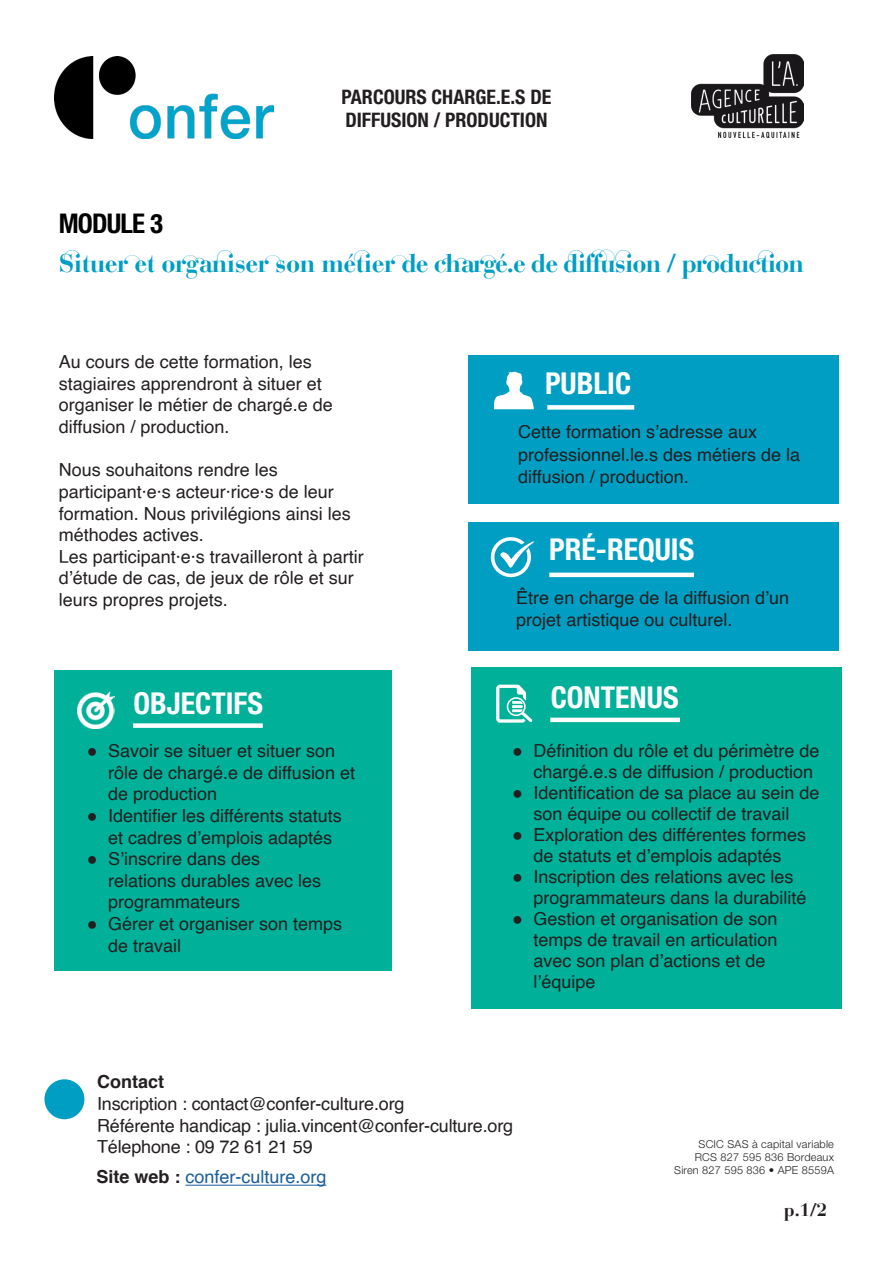
<style>
.page{position:relative;width:893px;height:1263px;background:#fff}
.page>*{position:absolute;margin:0;border:0;box-sizing:border-box;transform-origin:0 0}
.List_Paragraph{font:700 condensed 30px "Helvetica Neue LT";color:#fff}
.t1{font:700 condensed 27px "Helvetica Neue LT";letter-spacing:-.03em;color:#000}
.List_Paragraph-2{font:700 25.5px "CO";letter-spacing:-.04em;color:#009ec3}
.t2{font:700 condensed 19.95px/23.9px "Helvetica Neue LT";color:#231f20}
.Titre_2_sans_numéros{font:18px/21.6px "Helvetica";color:#231f20}
.t3{font:18px "Helvetica";color:#175d9e}
.t4{font:700 18px "Helvetica";color:#231f20}
.t5{font:700 18px "CO";color:#231f20}
.t6{font:300 10.95px/13px "Helvetica Neue LT";letter-spacing:.02em;color:#231f20;text-align:right}
.s1{font-weight:700;color:#231f20}
</style>
<div class="page">
<img style="left:54px;top:56px;width:220px;height:82px">
<img style="left:691px;top:55px;width:112px;height:83px">
<div style="left:44px;top:1079px;width:40px;height:40px;background:#009ec3;border-radius:50%"></div>
<hr style="left:185px;top:1185px;width:141px;height:1px;background:#175d9e">
<div style="left:54px;top:671px;width:337px;height:300px;background:#00b098"></div>
<div style="left:133px;top:723px;width:130px;height:5px;background:#fff"></div>
<div style="left:471px;top:668px;width:371px;height:341px;background:#00b098"></div>
<svg style="left:496px;top:684px;width:37px;height:39px"></svg>
<hr style="left:550px;top:718px;width:130px;height:4px;background:#fff">
<div style="left:468px;top:355px;width:371px;height:148px;background:#009ec3"></div>
<svg style="left:494px;top:371px;width:40px;height:38px"></svg>
<div style="left:547px;top:405px;width:87px;height:5px;background:#fff"></div>
<div style="left:468px;top:522px;width:371px;height:129px;background:#009ec3"></div>
<hr style="left:549px;top:573px;width:145px;height:4px;background:#fff">
<svg style="left:490px;top:537px;width:44px;height:41px"></svg>
<img style="left:78px;top:691px;width:37px;height:37px">
<p class="t2" style="left:342px;top:84px;width:211px">PARCOURS CHARGE.E.S DE<br>DIFFUSION / PRODUCTION</p>
<p class="t1" style="left:59px;top:207px;width:106px">MODULE 3</p>
<p class="List_Paragraph-2" style="left:59px;top:248px;width:747px">Situer et organiser son métier de chargé.e de diffusion / production</p>
<p class="Titre_2_sans_numéros" style="left:59px;top:352px;width:276px">Au cours de cette formation, les stagiaires apprendront à situer et organiser le métier de chargé.e de diffusion / production.</p>
<p class="Titre_2_sans_numéros" style="left:59px;top:460px;width:294px">Nous souhaitons rendre les participant·e·s acteur·rice·s de leur formation. Nous privilégions ainsi les méthodes actives.</p>
<p class="Titre_2_sans_numéros" style="left:59px;top:546px;width:307px">Les participant·e·s travailleront à partir d’étude de cas, de jeux de rôle et sur leurs propres projets.</p>
<p class="List_Paragraph" style="left:134px;top:685px;width:131px">OBJECTIFS</p>
<p class="Titre_2_sans_numéros" style="left:108px;top:740px;width:248px;text-indent:-21px">● Savoir se situer et situer son rôle de chargé.e de diffusion et de production</p>
<p class="Titre_2_sans_numéros" style="left:108px;top:805px;width:235px;text-indent:-21px">● Identifier les différents statuts et cadres d’emplois adaptés</p>
<p class="Titre_2_sans_numéros" style="left:108px;top:848px;width:215px;text-indent:-21px">● S’inscrire dans des relations durables avec les programmateurs</p>
<p class="Titre_2_sans_numéros" style="left:108px;top:913px;width:236px;text-indent:-21px">● Gérer et organiser son temps de travail</p>
<p class="List_Paragraph" style="left:545px;top:365px;width:88px">PUBLIC</p>
<p class="Titre_2_sans_numéros" style="left:518px;top:421px;width:284px;line-height:22.5px">Cette formation s’adresse aux professionnel.le.s des métiers de la diffusion / production.</p>
<p class="List_Paragraph" style="left:549px;top:531px;width:147px">PRÉ-REQUIS</p>
<p class="Titre_2_sans_numéros" style="left:516px;top:587px;width:274px;line-height:22.5px">Être en charge de la diffusion d’un projet artistique ou culturel.</p>
<p class="List_Paragraph" style="left:551px;top:679px;width:129px">CONTENUS</p>
<p class="Titre_2_sans_numéros" style="left:533px;top:740px;width:288px;line-height:21px;text-indent:-21px">● Définition du rôle et du périmètre de chargé.e.s de diffusion / production</p>
<p class="Titre_2_sans_numéros" style="left:512px;top:782px;width:309px;line-height:21px;text-align:center">● Identification de sa place au sein de son équipe ou collectif de travail</p>
<p class="Titre_2_sans_numéros" style="left:512px;top:824px;width:296px;line-height:21px;text-align:center">● Exploration des différentes formes de statuts et d’emplois adaptés</p>
<p class="Titre_2_sans_numéros" style="left:533px;top:866px;width:275px;line-height:21px;text-indent:-21px">● Inscription des relations avec les programmateurs dans la durabilité</p>
<p class="Titre_2_sans_numéros" style="left:533px;top:908px;width:246px;line-height:21px;text-indent:-21px">● Gestion et organisation de son temps de travail en articulation avec son plan d’actions et de l’équipe</p>
<p class="t4" style="left:97px;top:1067px;width:68px">Contact</p>
<p class="Titre_2_sans_numéros" style="left:97px;top:1093px;width:418px">Inscription : contact@confer-culture.org<br>Référente handicap : julia.vincent@confer-culture.org<br>Télephone : 09 72 61 21 59</p>
<p class="t3" style="left:96px;top:1163px;width:232px"><span class="s1">Site web :</span> confer-culture.org</p>
<p class="t6" style="left:674px;top:1137px;width:161px">SCIC SAS à capital variable<br>RCS 827 595 836 Bordeaux<br>Siren 827 595 836 • APE 8559A</p>
<p class="t5" style="left:784px;top:1199px;width:45px">p.1/2</p>
</div>
